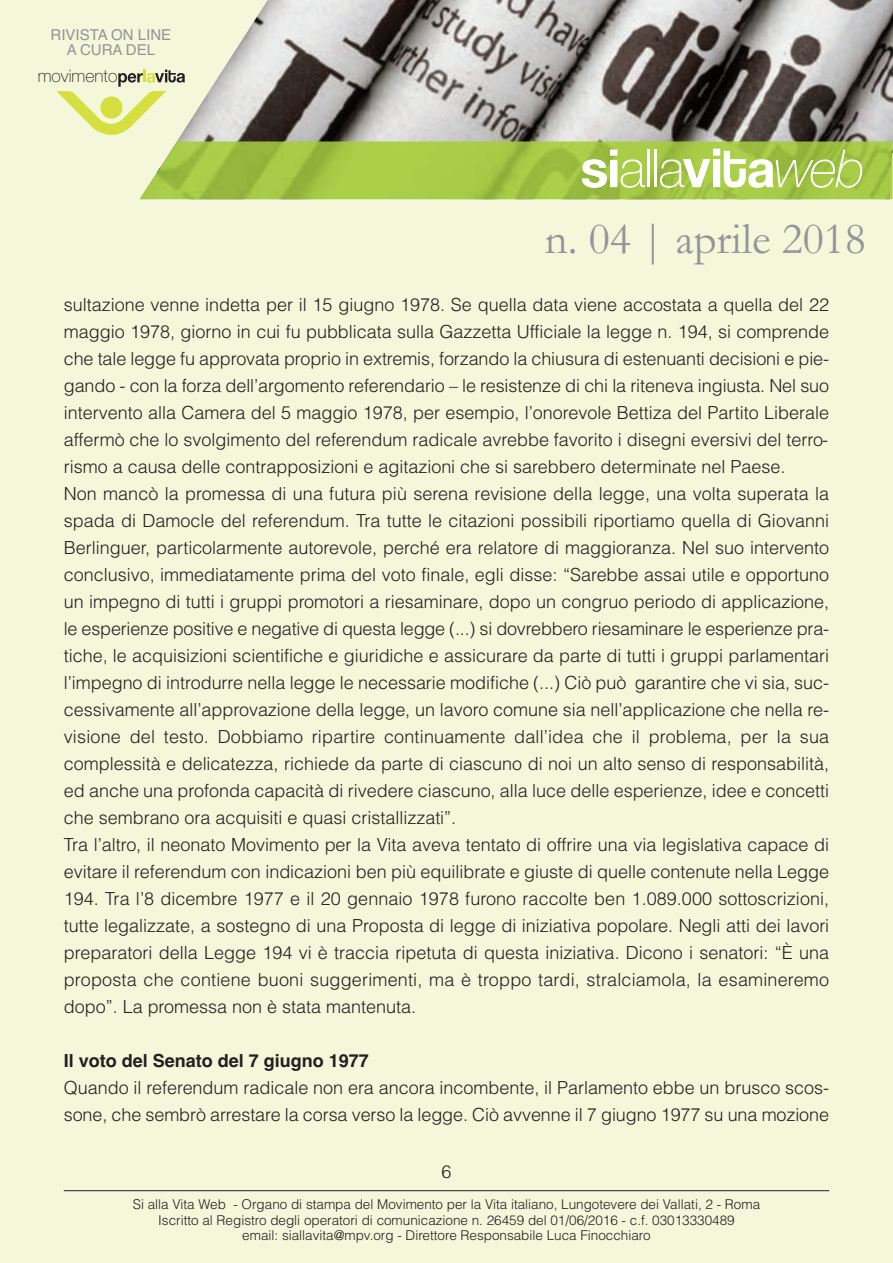
<style>
.page{position:relative;width:893px;height:1263px;background:#f4f7d9}
.page>*{position:absolute;margin:0;border:0;box-sizing:border-box;transform-origin:0 0}
.t1{font:100 52.65px "Helvetica Neue";color:#fff}
.t2{font:italic 100 52.65px "Helvetica Neue";color:#fff}
.t3{font:44.85px "Garamond";color:#939598}
.t4{font:300 18px/27px "Helvetica";color:#231f20}
.t5{font:100 17.4px "Helvetica Neue";color:#231f20}
.t6{font:15px/15px "Helvetica";color:#939598;text-align:center}
.t7{font:300 13.5px/15.8px "Helvetica";color:#231f20;text-align:center}
.s1{font-weight:700}
</style>
<div class="page">
<img style="left:143px;top:0;width:750px;height:199px">
<img style="left:140px;top:141px;width:752px;height:58px">
<svg style="left:683px;top:149px;width:91px;height:39px;background:#cde197"></svg>
<hr style="left:64px;top:1190px;width:765px;height:1px;background:#231f20">
<svg style="left:56px;top:70px;width:129px;height:65px"></svg>
<p class="t6" style="left:51px;top:27px;width:122px">RIVISTA ON LINE<br>A CURA DEL</p>
<p class="t5" style="left:38px;top:70px;width:81px">movimento</p>
<p class="t1" style="left:580px;top:150px;width:106px"><span class="s1">si</span>alla</p>
<p class="t2" style="left:774px;top:150px;width:92px">web</p>
<p class="t3" style="left:545px;top:211px;width:323px">n. 04 | aprile 2018</p>
<p class="t4" style="left:64px;top:291px;width:767px">sultazione venne indetta per il 15 giugno 1978. Se quella data viene accostata a quella del 22 maggio 1978, giorno in cui fu pubblicata sulla Gazzetta Ufficiale la legge n. 194, si comprende che tale legge fu approvata proprio in extremis, forzando la chiusura di estenuanti decisioni e pie&shy;gando - con la forza dell’argomento referendario – le resistenze di chi la riteneva ingiusta. Nel suo intervento alla Camera del 5 maggio 1978, per esempio, l’onorevole Bettiza del Partito Liberale affermò che lo svolgimento del referendum radicale avrebbe favorito i disegni eversivi del terro&shy;rismo a causa delle contrapposizioni e agitazioni che si sarebbero determinate nel Paese.<br>Non mancò la promessa di una futura più serena revisione della legge, una volta superata la spada di Damocle del referendum. Tra tutte le citazioni possibili riportiamo quella di Giovanni Berlinguer, particolarmente autorevole, perché era relatore di maggioranza. Nel suo intervento conclusivo, immediatamente prima del voto finale, egli disse: “Sarebbe assai utile e opportuno un impegno di tutti i gruppi promotori a riesaminare, dopo un congruo periodo di applicazione, le esperienze positive e negative di questa legge (...) si dovrebbero riesaminare le esperienze pra&shy;tiche, le acquisizioni scientifiche e giuridiche e assicurare da parte di tutti i gruppi parlamentari l’impegno di introdurre nella legge le necessarie modifiche (...) Ciò può garantire che vi sia, suc&shy;cessivamente all’approvazione della legge, un lavoro comune sia nell’applicazione che nella re&shy;visione del testo. Dobbiamo ripartire continuamente dall’idea che il problema, per la sua complessità e delicatezza, richiede da parte di ciascuno di noi un alto senso di responsabilità, ed anche una profonda capacità di rivedere ciascuno, alla luce delle esperienze, idee e concetti che sembrano ora acquisiti e quasi cristallizzati”.<br>Tra l’altro, il neonato Movimento per la Vita aveva tentato di offrire una via legislativa capace di evitare il referendum con indicazioni ben più equilibrate e giuste di quelle contenute nella Legge 194. Tra l’8 dicembre 1977 e il 20 gennaio 1978 furono raccolte ben 1.089.000 sottoscrizioni, tutte legalizzate, a sostegno di una Proposta di legge di iniziativa popolare. Negli atti dei lavori preparatori della Legge 194 vi è traccia ripetuta di questa iniziativa. Dicono i senatori: “È una proposta che contiene buoni suggerimenti, ma è troppo tardi, stralciamola, la esamineremo dopo”. La promessa non è stata mantenuta.</p>
<p class="t4" style="left:64px;top:1048px;width:767px"><span class="s1">Il voto del Senato del 7 giugno 1977<br></span>Quando il referendum radicale non era ancora incombente, il Parlamento ebbe un brusco scos&shy;sone, che sembrò arrestare la corsa verso la legge. Ciò avvenne il 7 giugno 1977 su una mozione</p>
<p class="t4" style="left:441px;top:1158px;width:12px">6</p>
<p class="t7" style="left:133px;top:1196px;width:629px">Si alla Vita Web - Organo di stampa del Movimento per la Vita italiano, Lungotevere dei Vallati, 2 - Roma<br>Iscritto al Registro degli operatori di comunicazione n. 26459 del 01/06/2016 - c.f. 03013330489<br>email: siallavita@mpv.org - Direttore Responsabile Luca Finocchiaro</p>
</div>
